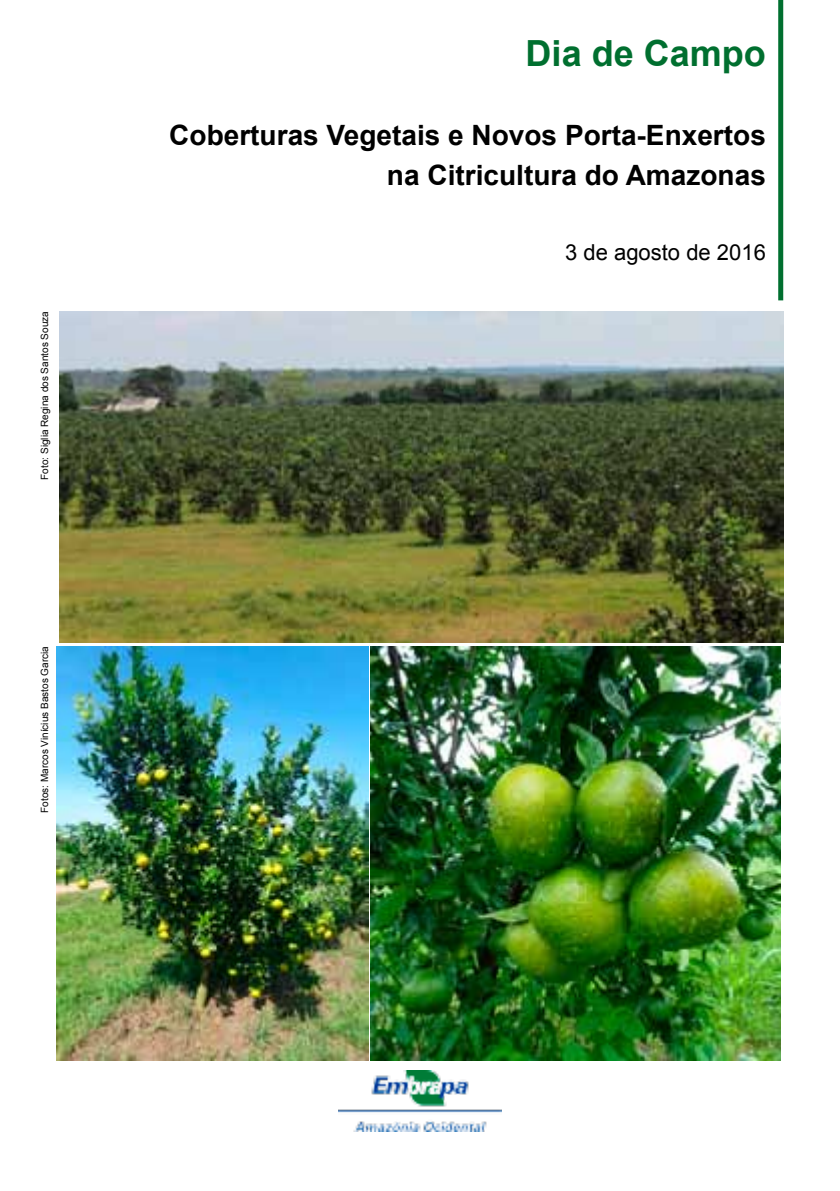
<style>
.page{position:relative;width:840px;height:1191px;background:#fff}
.page>*{position:absolute;margin:0;border:0;box-sizing:border-box;transform-origin:0 0}
.t1{font:700 36px "Arial";color:#006f2f}
.t2{font:700 28px/40px "Arial";color:#000;text-align:right}
.t3{font:22px "Arial";color:#000}
.t4{font:10px "Arial";color:#000}
</style>
<div class="page">
<svg style="left:778px;top:0;width:4px;height:300px"></svg>
<img style="left:339px;top:1070px;width:162px;height:61px">
<img style="left:59px;top:311px;width:723px;height:331px">
<img style="left:57px;top:646px;width:311px;height:414px">
<img style="left:370px;top:646px;width:410px;height:414px">
<p class="t4" style="left:38px;top:480px;width:170px;rotate:-90deg">Foto: Siglia Regina dos Santos Souza</p>
<p class="t4" style="left:38px;top:812px;width:168px;rotate:-90deg">Fotos: Marcos Vinícius Bastos Garcia</p>
<h1 class="t1" style="left:525px;top:29px;width:242px">Dia de Campo</h1>
<h2 class="t2" style="left:169px;top:116px;width:597px">Coberturas Vegetais e Novos Porta-Enxertos na Citricultura do Amazonas</h2>
<h3 class="t3" style="left:564px;top:238px;width:202px">3 de agosto de 2016</h3>
</div>
